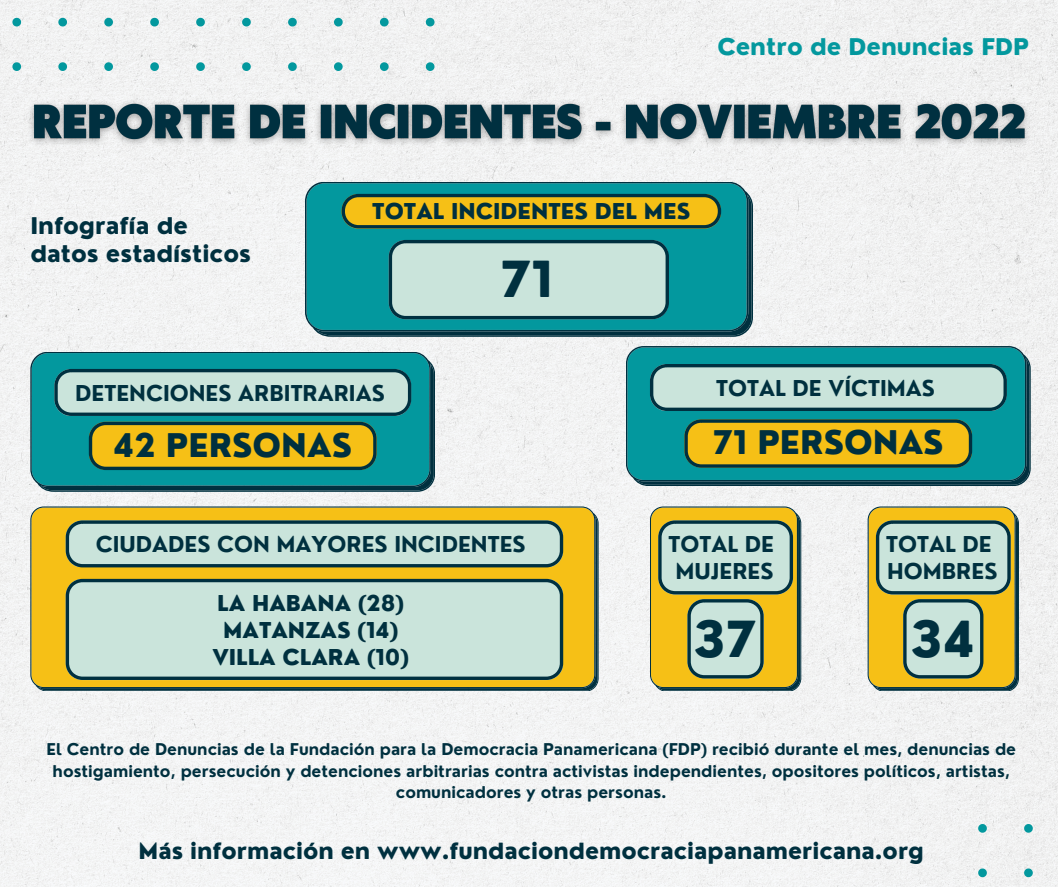
<style>
.page{position:relative;width:1058px;height:887px;background:#fff}
.page>*{position:absolute;margin:0;border:0;box-sizing:border-box;transform-origin:0 0}
.t1{font:800 48.45px "Nourd";color:#00303f}
.t2{font:800 31.8px "Nourd";color:#00303f}
.t3{font:800 22.5px/28.2px "Nourd";color:#00303f}
.t4{font:800 22.5px "Nourd";color:#03989e}
.t5{font:800 21.75px "Nourd";color:#00303f}
.t6{font:700 21.3px/27px "Nourd";color:#00303f}
.t7{font:800 21.3px/27px "Nourd";color:#00303f;text-align:center}
.t8{font:700 15.75px/21.3px "Nourd";color:#00303f;text-align:center}
</style>
<div class="page">
<div style="left:0;top:0;width:1058px;height:886px;background:#f2f3f3"></div>
<svg style="left:305px;top:182px;width:447px;height:154px;background:#098d94"></svg>
<svg style="left:341px;top:194px;width:380px;height:35px;background:#c0a221"></svg>
<svg style="left:389px;top:240px;width:280px;height:79px;background:#b4d2cb"></svg>
<svg style="left:30px;top:351px;width:404px;height:140px;background:#0d8e94"></svg>
<svg style="left:54px;top:369px;width:357px;height:47px;background:#a8c7c2"></svg>
<svg style="left:89px;top:422px;width:287px;height:48px;background:#cdaa1e"></svg>
<svg style="left:626px;top:346px;width:404px;height:140px;background:#098b92"></svg>
<svg style="left:650px;top:364px;width:356px;height:47px;background:#a9c7c2"></svg>
<svg style="left:684px;top:419px;width:288px;height:48px;background:#ceaa1e"></svg>
<svg style="left:12px;top:0;width:422px;height:71px"></svg>
<img style="left:22px;top:89px;width:1015px;height:77px">
<svg style="left:867px;top:506px;width:152px;height:185px;background:#bebe80"></svg>
<svg style="left:650px;top:506px;width:151px;height:185px;background:#c0be7d"></svg>
<svg style="left:30px;top:506px;width:568px;height:185px;background:#d8b022"></svg>
<svg style="left:66px;top:520px;width:497px;height:47px;background:#adc9c2"></svg>
<svg style="left:978px;top:824px;width:80px;height:62px"></svg>
<svg style="left:66px;top:579px;width:497px;height:101px;background:#bad6ce"></svg>
<h3 class="t4" style="left:717px;top:33px;width:313px">Centro de Denuncias FDP</h3>
<h3 class="t3" style="left:30px;top:212px;width:222px">Infografía de datos estadísticos</h3>
<h3 class="t7" style="left:372px;top:198px;width:319px">TOTAL INCIDENTES DEL MES</h3>
<h1 class="t1" style="left:500px;top:249px;width:54px">71</h1>
<h3 class="t6" style="left:75px;top:379px;width:311px">DETENCIONES ARBITRARIAS</h3>
<h2 class="t2" style="left:113px;top:425px;width:240px">42 PERSONAS</h2>
<h3 class="t6" style="left:716px;top:374px;width:220px">TOTAL DE VÍCTIMAS</h3>
<h2 class="t2" style="left:712px;top:422px;width:232px">71 PERSONAS</h2>
<h3 class="t6" style="left:96px;top:530px;width:431px">CIUDADES CON MAYORES INCIDENTES</h3>
<h3 class="t7" style="left:212px;top:589px;width:198px">LA HABANA (28)<br>MATANZAS (14)<br>VILLA CLARA (10)</h3>
<h3 class="t6" style="left:668px;top:530px;width:107px;text-align:center">TOTAL DE<br>MUJERES</h3>
<h1 class="t1" style="left:693px;top:608px;width:66px">37</h1>
<h3 class="t6" style="left:886px;top:530px;width:113px">TOTAL DE<br>HOMBRES</h3>
<h1 class="t1" style="left:910px;top:608px;width:67px">34</h1>
<p class="t8" style="left:47px;top:738px;width:971px">El Centro de Denuncias de la Fundación para la Democracia Panamericana (FDP) recibió durante el mes, denuncias de hostigamiento, persecución y detenciones arbitrarias contra activistas independientes, opositores políticos, artistas, comunicadores y otras personas.</p>
<h3 class="t5" style="left:139px;top:836px;width:787px">Más información en www.fundaciondemocraciapanamericana.org</h3>
</div>
